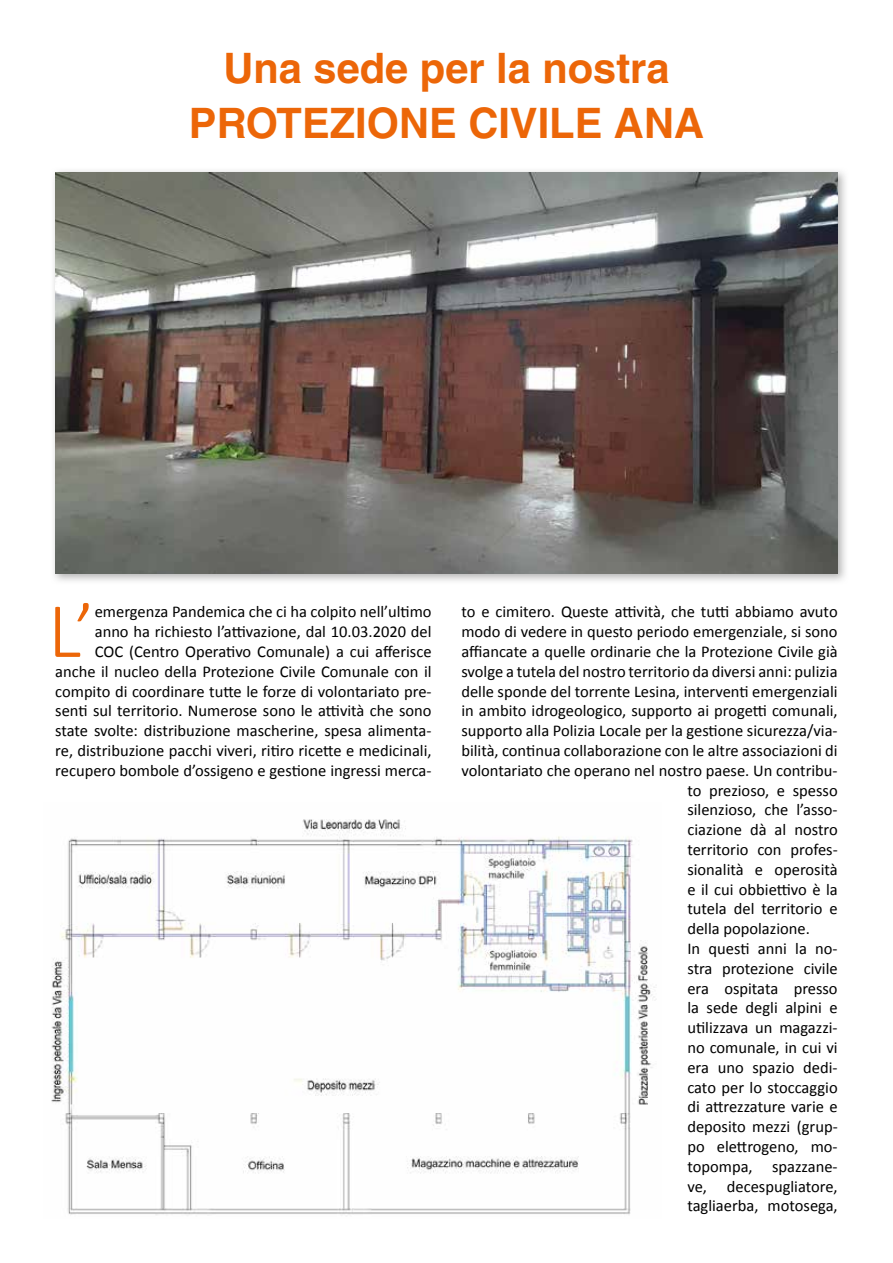
<style>
.page{position:relative;width:893px;height:1263px;background:#fff}
.page>*{position:absolute;margin:0;border:0;box-sizing:border-box;transform-origin:0 0}
.t1{font:300 78.9px "Calibri";color:#ec6608}
.t2{font:700 42px/54.6px "Helvetica";color:#ec6608;text-align:center}
.t3{font:16.5px/19.8px "Calibri";color:#000;text-align:right}
</style>
<div class="page">
<img style="left:51px;top:819px;width:605px;height:396px">
<img style="left:53px;top:171px;width:793px;height:410px">
<img style="left:55px;top:173px;width:783px;height:400px">
<h2 class="t2" style="left:189px;top:41px;width:517px">Una sede per la nostra<br>PROTEZIONE CIVILE ANA</h2>
<h1 class="t1" style="left:48px;top:582px;width:48px">L’</h1>
<p class="t3" style="left:55px;top:601px;width:378px">emergenza Pandemica che ci ha colpito nell’ultimo<br>anno ha richiesto l’attivazione, dal 10.03.2020 del<br>COC (Centro Operativo Comunale) a cui afferisce anche il nucleo della Protezione Civile Comunale con il compito di coordinare tutte le forze di volontariato pre&shy;senti sul territorio. Numerose sono le attività che sono state svolte: distribuzione mascherine, spesa alimenta&shy;re, distribuzione pacchi viveri, ritiro ricette e medicinali, recupero bombole d’ossigeno e gestione ingressi merca-</p>
<p class="t3" style="left:461px;top:601px;width:378px">to e cimitero. Queste attività, che tutti abbiamo avuto</p>
<p class="t3" style="left:461px;top:621px;width:378px">modo di vedere in questo periodo emergenziale, si sono</p>
<p class="t3" style="left:461px;top:641px;width:378px">affiancate a quelle ordinarie che la Protezione Civile già</p>
<p class="t3" style="left:461px;top:661px;width:378px">svolge a tutela del nostro territorio da diversi anni: pulizia</p>
<p class="t3" style="left:461px;top:681px;width:378px">delle sponde del torrente Lesina, interventi emergenziali</p>
<p class="t3" style="left:461px;top:700px;width:378px">in ambito idrogeologico, supporto ai progetti comunali,</p>
<p class="t3" style="left:461px;top:720px;width:378px">supporto alla Polizia Locale per la gestione sicurezza/via-</p>
<p class="t3" style="left:461px;top:740px;width:378px">bilità, continua collaborazione con le altre associazioni di</p>
<p class="t3" style="left:461px;top:760px;width:378px">volontariato che operano nel nostro paese. Un contribu-</p>
<p class="t3" style="left:687px;top:780px;width:152px">to prezioso, e spesso</p>
<p class="t3" style="left:687px;top:799px;width:152px">silenzioso, che l’asso-</p>
<p class="t3" style="left:687px;top:819px;width:152px">ciazione dà al nostro</p>
<p class="t3" style="left:687px;top:839px;width:152px">territorio con profes-</p>
<p class="t3" style="left:687px;top:859px;width:152px">sionalità e operosità</p>
<p class="t3" style="left:687px;top:879px;width:152px">e il cui obbiettivo è la</p>
<p class="t3" style="left:687px;top:898px;width:152px">tutela del territorio e</p>
<p class="t3" style="left:687px;top:918px;width:124px">della popolazione.</p>
<p class="t3" style="left:687px;top:938px;width:152px">In questi anni la no-</p>
<p class="t3" style="left:687px;top:958px;width:152px">stra protezione civile</p>
<p class="t3" style="left:687px;top:978px;width:152px">era ospitata presso</p>
<p class="t3" style="left:687px;top:997px;width:152px">la sede degli alpini e</p>
<p class="t3" style="left:687px;top:1017px;width:152px">utilizzava un magazzi-</p>
<p class="t3" style="left:687px;top:1037px;width:152px">no comunale, in cui vi</p>
<p class="t3" style="left:687px;top:1057px;width:152px">era uno spazio dedi-</p>
<p class="t3" style="left:687px;top:1077px;width:152px">cato per lo stoccaggio</p>
<p class="t3" style="left:687px;top:1096px;width:152px">di attrezzature varie e</p>
<p class="t3" style="left:687px;top:1116px;width:152px">deposito mezzi (grup-</p>
<p class="t3" style="left:687px;top:1136px;width:152px">po elettrogeno, mo-</p>
<p class="t3" style="left:687px;top:1156px;width:152px">topompa, spazzane-</p>
<p class="t3" style="left:687px;top:1176px;width:152px">ve, decespugliatore,</p>
<p class="t3" style="left:687px;top:1195px;width:152px">tagliaerba, motosega,</p>
</div>
